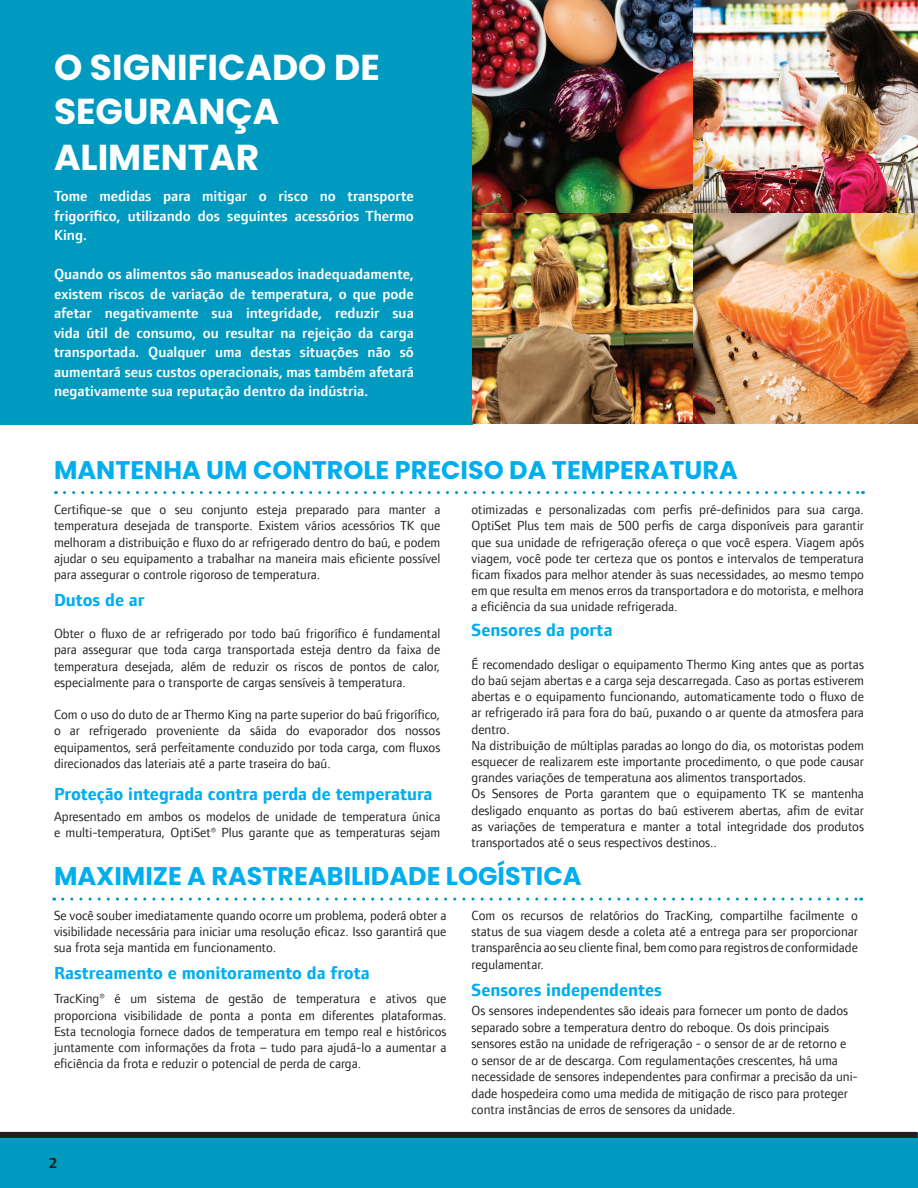
<style>
.page{position:relative;width:918px;height:1188px;background:#fff}
.page>*{position:absolute;margin:0;border:0;box-sizing:border-box;transform-origin:0 0}
.Titulo_1{font:700 36px/46.8px "Poppins";color:#fff}
.Titulo_2{font:700 25.5px "Poppins";color:#00aeef}
.Título_3{font:700 18px "Foundry Form Sans OT2 W04";color:#00aeef}
.t1{font:600 15px/19.5px "Foundry Form Sans OT2 W04";color:#fff;text-align:justify}
.t2{font:700 15px "Foundry Form Sans";color:#231f20}
.Corpo_do_Texto{font:13.5px/16.2px "Foundry Form Sans Book";color:#231f20;text-align:justify}
</style>
<div class="page">
<div style="left:0;top:1133px;width:918px;height:55px;background:#009ac0"></div>
<div style="left:0;top:1132px;width:918px;height:6px;background:#231f20"></div>
<svg style="left:63px;top:898px;width:799px;height:3px"></svg>
<div style="left:0;top:0;width:472px;height:425px;background:#009ac0"></div>
<img style="left:472px;top:0;width:221px;height:213px">
<img style="left:693px;top:0;width:225px;height:213px">
<img style="left:472px;top:213px;width:446px;height:211px">
<svg style="left:64px;top:491px;width:799px;height:3px"></svg>
<p class="Titulo_1" style="left:54px;top:44px;width:327px">O SIGNIFICADO DE</p>
<p class="Titulo_1" style="left:54px;top:88px;width:227px">SEGURANÇA<br>ALIMENTAR</p>
<p class="t1" style="left:54px;top:187px;width:361px">Tome medidas para mitigar o risco no transporte frigorífico, utilizando dos seguintes acessórios Thermo King.</p>
<p class="t1" style="left:54px;top:265px;width:361px">Quando os alimentos são manuseados inadequadamente, existem riscos de variação de temperatura, o que pode afetar negativamente sua integridade, reduzir sua vida útil de consumo, ou resultar na rejeição da carga transportada. Qualquer uma destas situações não só aumentará seus custos operacionais, mas também afetará negativamente sua reputação dentro da indústria.</p>
<p class="Titulo_2" style="left:54px;top:455px;width:685px">MANTENHA UM CONTROLE PRECISO DA TEMPERATURA</p>
<p class="Corpo_do_Texto" style="left:54px;top:502px;width:388px">Certifique-se que o seu conjunto esteja preparado para manter a temperatura desejada de transporte. Existem vários acessórios TK que melhoram a distribuição e fluxo do ar refrigerado dentro do baú, e podem ajudar o seu equipamento a trabalhar na maneira mais eficiente possível para assegurar o controle rigoroso de temperatura.</p>
<p class="Título_3" style="left:54px;top:589px;width:92px">Dutos de ar</p>
<p class="Corpo_do_Texto" style="left:54px;top:626px;width:388px">Obter o fluxo de ar refrigerado por todo baú frigorífico é fundamental para assegurar que toda carga transportada esteja dentro da faixa de temperatura desejada, além de reduzir os riscos de pontos de calor, especialmente para o transporte de cargas sensíveis à temperatura.</p>
<p class="Corpo_do_Texto" style="left:54px;top:707px;width:388px">Com o uso do duto de ar Thermo King na parte superior do baú frigorífico, o ar refrigerado proveniente da sáida do evaporador dos nossos equipamentos, será perfeitamente conduzido por toda carga, com fluxos direcionados das lateriais até a parte traseira do baú.</p>
<p class="Título_3" style="left:54px;top:783px;width:380px">Proteção integrada contra perda de temperatura</p>
<p class="Corpo_do_Texto" style="left:54px;top:808px;width:388px">Apresentado em ambos os modelos de unidade de temperatura única e multi-temperatura, OptiSet® Plus garante que as temperaturas sejam</p>
<p class="Corpo_do_Texto" style="left:472px;top:502px;width:394px">otimizadas e personalizadas com perfis pré-definidos para sua carga.<br>OptiSet Plus tem mais de 500 perfis de carga disponíveis para garantir que sua unidade de refrigeração ofereça o que você espera. Viagem após viagem, você pode ter certeza que os pontos e intervalos de temperatura ficam fixados para melhor atender às suas necessidades, ao mesmo tempo em que resulta em menos erros da transportadora e do motorista, e melhora a eficiência da sua unidade refrigerada.</p>
<p class="Título_3" style="left:472px;top:619px;width:143px">Sensores da porta</p>
<p class="Corpo_do_Texto" style="left:472px;top:656px;width:394px">É recomendado desligar o equipamento Thermo King antes que as portas do baú sejam abertas e a carga seja descarregada. Caso as portas estiverem abertas e o equipamento funcionando, automaticamente todo o fluxo de ar refrigerado irá para fora do baú, puxando o ar quente da atmosfera para dentro.</p>
<p class="Corpo_do_Texto" style="left:472px;top:737px;width:394px">Na distribuição de múltiplas paradas ao longo do dia, os motoristas podem esquecer de realizarem este importante procedimento, o que pode causar grandes variações de temperatuna aos alimentos transportados.</p>
<p class="Corpo_do_Texto" style="left:472px;top:786px;width:394px">Os Sensores de Porta garantem que o equipamento TK se mantenha desligado enquanto as portas do baú estiverem abertas, afim de evitar as variações de temperatura e manter a total integridade dos produtos transportados até o seus respectivos destinos..</p>
<p class="Titulo_2" style="left:54px;top:861px;width:529px">MAXIMIZE A RASTREABILIDADE LOGÍSTICA</p>
<p class="Corpo_do_Texto" style="left:54px;top:907px;width:394px">Se você souber imediatamente quando ocorre um problema, poderá obter a visibilidade necessária para iniciar uma resolução eficaz. Isso garantirá que sua frota seja mantida em funcionamento.</p>
<p class="Título_3" style="left:54px;top:962px;width:317px">Rastreamento e monitoramento da frota</p>
<p class="Corpo_do_Texto" style="left:54px;top:991px;width:394px">TracKing® é um sistema de gestão de temperatura e ativos que proporciona visibilidade de ponta a ponta em diferentes plataformas.<br>Esta tecnologia fornece dados de temperatura em tempo real e históricos juntamente com informações da frota – tudo para ajudá-lo a aumentar a eficiência da frota e reduzir o potencial de perda de carga.</p>
<p class="Corpo_do_Texto" style="left:472px;top:907px;width:388px">Com os recursos de relatórios do TracKing, compartilhe facilmente o status de sua viagem desde a coleta até a entrega para ser proporcionar transparência ao seu cliente final, bem como para registros de conformidade regulamentar.</p>
<p class="Título_3" style="left:472px;top:979px;width:192px">Sensores independentes</p>
<p class="Corpo_do_Texto" style="left:472px;top:1002px;width:388px;text-align:left">Os sensores independentes são ideais para fornecer um ponto de dados separado sobre a temperatura dentro do reboque. Os dois principais sensores estão na unidade de refrigeração - o sensor de ar de retorno e<br>o sensor de ar de descarga. Com regulamentações crescentes, há uma necessidade de sensores independentes para confirmar a precisão da uni&shy;dade hospedeira como uma medida de mitigação de risco para proteger contra instâncias de erros de sensores da unidade.</p>
<p class="t2" style="left:49px;top:1155px;width:9px">2</p>
</div>
